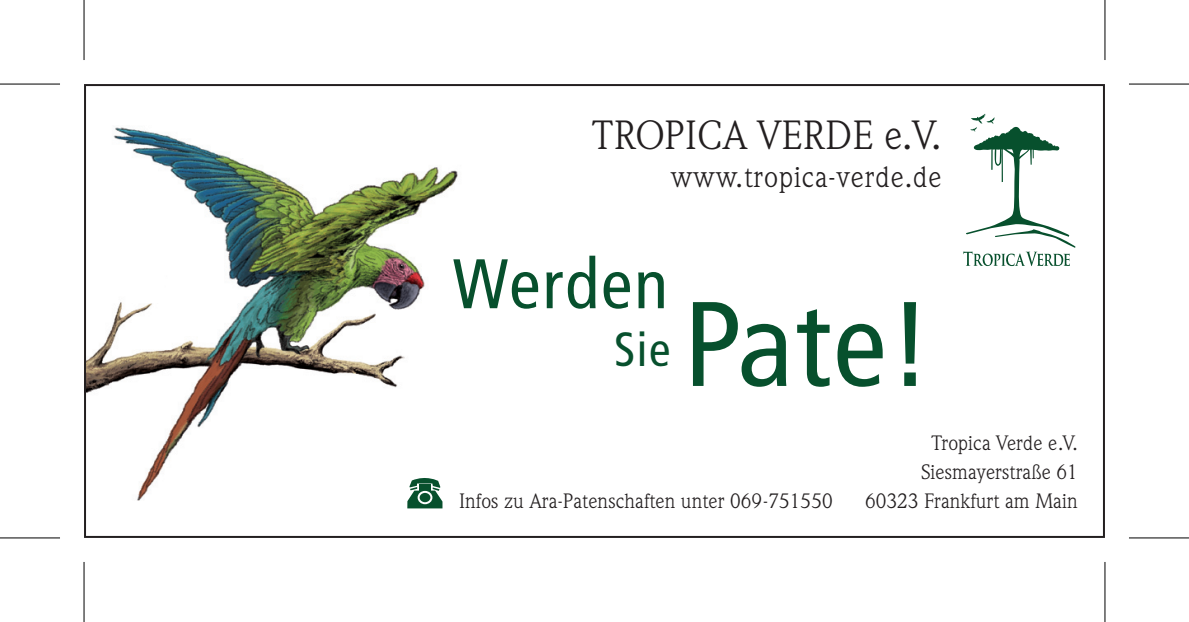
<style>
.page{position:relative;width:1189px;height:622px;background:#fff}
.page>*{position:absolute;margin:0;border:0;box-sizing:border-box;transform-origin:0 0}
.t1{font:condensed 120px "Frutiger";color:#07502d}
.t2{font:condensed 70px "Frutiger";letter-spacing:.03em;color:#07502d}
.t3{font:condensed 48px "Frutiger";color:#07502d}
.t4{font:40px "Weidemann";color:#231f20}
.t5{font:29.2px "Weidemann";letter-spacing:.03em;color:#231f20}
.t6{font:20.4px/29.2px "Weidemann";letter-spacing:.005em;color:#231f20;text-align:right}
</style>
<div class="page">
<svg style="left:963px;top:113px;width:112px;height:153px"></svg>
<img style="left:87px;top:127px;width:371px;height:382px">
<svg style="left:407px;top:474px;width:35px;height:34px"></svg>
<div style="left:419px;top:484px;width:12px;height:7px;background:#07502d"></div>
<div style="left:417px;top:491px;width:15px;height:13px;border:2px solid #fff;border-radius:50%"></div>
<svg style="left:0;top:538px;width:60px;height:1px"></svg>
<svg style="left:1129px;top:538px;width:59px;height:1px"></svg>
<svg style="left:1105px;top:0;width:1px;height:60px"></svg>
<svg style="left:1105px;top:562px;width:1px;height:60px"></svg>
<hr style="left:0;top:83px;width:60px;height:2px;background:#000">
<hr style="left:1128px;top:83px;width:60px;height:2px;background:#000">
<hr style="left:0;top:537px;width:60px;height:1px;background:#000">
<hr style="left:1128px;top:537px;width:60px;height:1px;background:#000">
<hr style="left:83px;top:0;width:2px;height:60px;background:#000">
<hr style="left:83px;top:562px;width:2px;height:60px;background:#000">
<hr style="left:1104px;top:0;width:1px;height:60px;background:#000">
<hr style="left:1104px;top:562px;width:1px;height:60px;background:#000">
<h3 class="t4" style="left:591px;top:111px;width:351px">TROPICA VERDE e.V.</h3>
<h3 class="t5" style="left:670px;top:160px;width:272px">www.tropica-verde.de</h3>
<h2 class="t2" style="left:453px;top:243px;width:217px">Werden</h2>
<h3 class="t3" style="left:614px;top:321px;width:58px">Sie</h3>
<h1 class="t1" style="left:683px;top:274px;width:249px">Pate!</h1>
<p class="t6" style="left:459px;top:486px;width:375px">Infos zu Ara-Patenschaften unter 069-751550</p>
<p class="t6" style="left:865px;top:428px;width:214px">Tropica Verde e.V.<br>Siesmayerstraße 61<br>60323 Frankfurt am Main</p>
</div>
